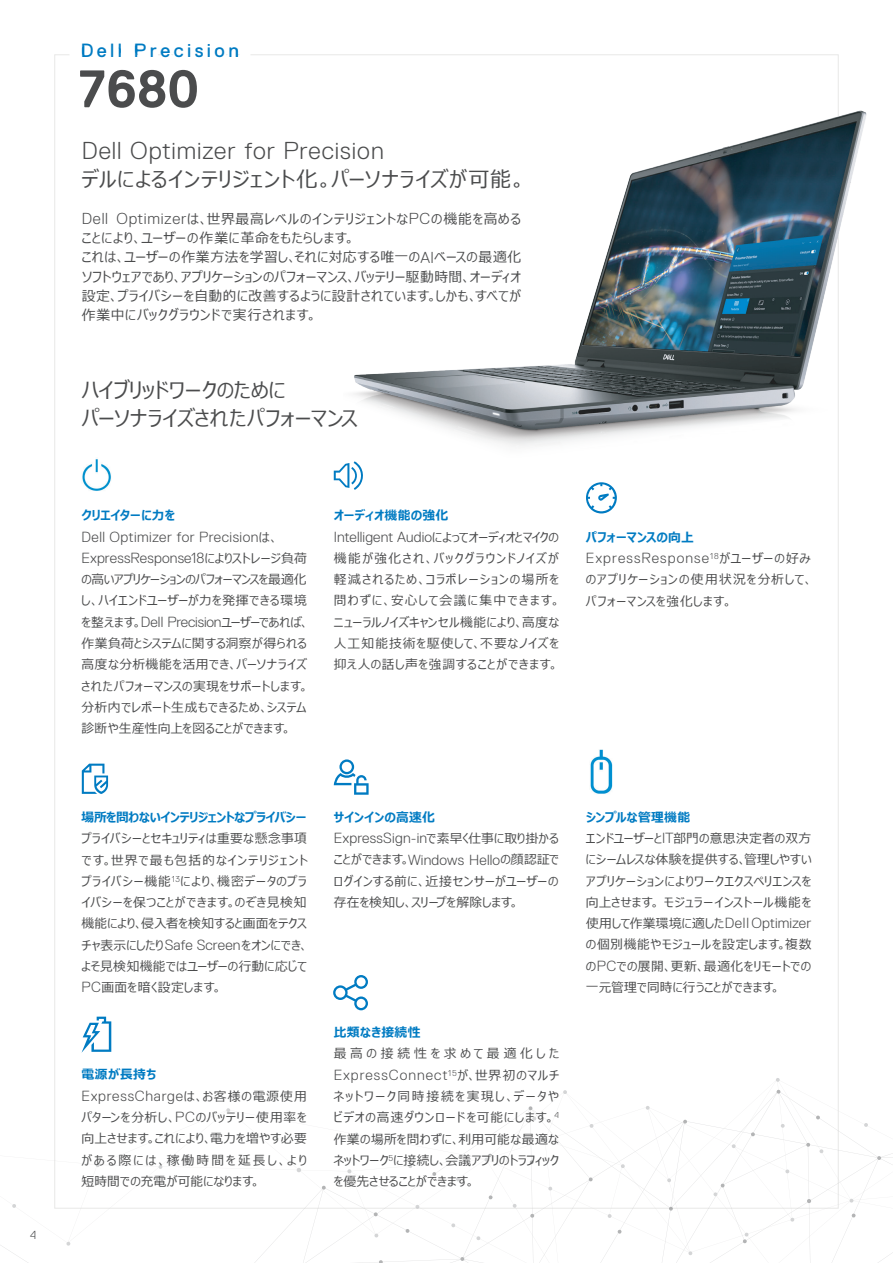
<style>
.page{position:relative;width:893px;height:1263px;background:#fff}
.page>*{position:absolute;margin:0;border:0;box-sizing:border-box;transform-origin:0 0}
.t1{font:700 52.65px "Dell Replica";color:#4b4c4d}
.t2{font:300 24.45px "Dell Replica";letter-spacing:.04em;color:#4b4c4d}
.t3{font:21.3px/27.6px "Meiryo UI";letter-spacing:.015em;color:#4b4c4d}
.t4{font:21.3px "Meiryo UI";letter-spacing:.045em;color:#4b4c4d}
.t5{font:19.2px "Dell Replica";letter-spacing:.18em;color:#007bc2}
.t6{font:300 14.7px/21.3px "Dell Replica";letter-spacing:.03em;color:#4b4c4d}
.t7{font:300 14.7px "Dell Replica";letter-spacing:.005em;color:#4b4c4d}
.t8{font:300 14.7px "Dell Replica";letter-spacing:.01em;color:#4b4c4d}
.t9{font:300 14.7px "Dell Replica";letter-spacing:.075em;color:#4b4c4d}
.t10{font:300 14.7px "Dell Replica";letter-spacing:.07em;color:#4b4c4d}
.t11{font:300 14.7px "Dell Replica";letter-spacing:.05em;color:#4b4c4d}
.t12{font:13.8px/19.2px "Meiryo UI";letter-spacing:.04em;color:#4b4c4d}
.t13{font:12.75px/21.3px "Meiryo UI";letter-spacing:.03em;color:#4b4c4d;text-align:justify}
.t14{font:12.75px/21.3px "Meiryo UI";letter-spacing:.075em;color:#4b4c4d}
.t15{font:700 12.75px "Meiryo UI";letter-spacing:-.005em;color:#007bc2}
.t16{font:12.75px/21.3px "Meiryo UI";letter-spacing:.065em;color:#4b4c4d}
.t17{font:700 12.75px "Meiryo UI";letter-spacing:-.035em;color:#007bc2}
.t18{font:12.75px "Meiryo UI";letter-spacing:.29em;color:#4b4c4d}
.t19{font:700 12.75px "Meiryo UI";letter-spacing:.015em;color:#007bc2}
.t20{font:700 12.75px "Meiryo UI";letter-spacing:.02em;color:#007bc2}
.t21{font:300 11.7px "Dell Replica";color:#4b4c4d}
.s1{font-family:"Dell Replica";font-weight:300;font-size:15.9px}
.s2{font-family:"Meiryo UI";font-weight:400;font-size:12.75px}
.s3{font-family:"Dell Replica";font-weight:300;font-size:14.7px}
.s4{font-weight:700;color:#007bc2}
</style>
<div class="page">
<svg style="left:1px;top:1063px;width:892px;height:200px"></svg>
<svg style="left:751px;top:1132px;width:4px;height:4px"></svg>
<svg style="left:816px;top:1115px;width:4px;height:4px"></svg>
<svg style="left:807px;top:1199px;width:4px;height:4px"></svg>
<svg style="left:806px;top:1143px;width:4px;height:4px"></svg>
<svg style="left:877px;top:1156px;width:4px;height:4px"></svg>
<svg style="left:683px;top:1120px;width:4px;height:3px"></svg>
<svg style="left:776px;top:1090px;width:4px;height:4px"></svg>
<svg style="left:528px;top:1106px;width:4px;height:4px"></svg>
<svg style="left:530px;top:1214px;width:4px;height:4px"></svg>
<svg style="left:374px;top:1212px;width:4px;height:4px"></svg>
<svg style="left:589px;top:1177px;width:4px;height:4px"></svg>
<svg style="left:743px;top:1233px;width:5px;height:10px"></svg>
<svg style="left:322px;top:1186px;width:4px;height:3px"></svg>
<svg style="left:432px;top:1172px;width:4px;height:4px"></svg>
<svg style="left:460px;top:1257px;width:4px;height:4px"></svg>
<svg style="left:379px;top:1260px;width:4px;height:3px"></svg>
<svg style="left:669px;top:1207px;width:4px;height:4px"></svg>
<svg style="left:713px;top:1183px;width:12px;height:13px"></svg>
<svg style="left:852px;top:1213px;width:4px;height:4px"></svg>
<svg style="left:618px;top:1230px;width:4px;height:4px"></svg>
<svg style="left:489px;top:1195px;width:4px;height:4px"></svg>
<svg style="left:530px;top:1160px;width:4px;height:4px"></svg>
<svg style="left:406px;top:1229px;width:4px;height:4px"></svg>
<img style="left:354px;top:62px;width:513px;height:415px">
<svg style="left:334px;top:461px;width:31px;height:29px"></svg>
<svg style="left:82px;top:1017px;width:29px;height:35px"></svg>
<img style="left:82px;top:459px;width:29px;height:32px">
<svg style="left:82px;top:764px;width:26px;height:30px"></svg>
<svg style="left:334px;top:759px;width:35px;height:36px"></svg>
<svg style="left:333px;top:975px;width:35px;height:35px"></svg>
<img style="left:590px;top:750px;width:22px;height:44px">
<svg style="left:586px;top:482px;width:31px;height:31px"></svg>
<p class="t21" style="left:30px;top:1228px;width:8px">4</p>
<h3 class="t5" style="left:81px;top:40px;width:159px">Dell Precision</h3>
<h1 class="t1" style="left:78px;top:60px;width:123px">7680</h1>
<h2 class="t2" style="left:82px;top:137px;width:303px">Dell Optimizer for Precision</h2>
<h3 class="t4" style="left:82px;top:164px;width:446px">デルによるインテリジェント化。パーソナライズが可能。</h3>
<p class="t12" style="left:82px;top:210px;width:441px"><span class="s1">Dell Optimizer</span>は、世界最高レベルのインテリジェントな<span class="s1">PC</span>の機能を高めることにより、ユーザーの作業に革命をもたらします。<br>これは、ユーザーの作業方法を学習し、それに対応する唯一の<span class="s1">AI</span>ベースの最適化ソフトウェアであり、アプリケーションのパフォーマンス、バッテリー駆動時間、オーディオ設定、プライバシーを自動的に改善するように設計されています。しかも、すべてが作業中にバックグラウンドで実行されます。</p>
<h3 class="t3" style="left:82px;top:378px;width:277px">ハイブリッドワークのために<br>パーソナライズされたパフォーマンス</h3>
<p class="t15" style="left:82px;top:507px;width:95px">クリエイターに力を</p>
<p class="t6" style="left:82px;top:526px;width:227px">Dell Optimizer for Precision<span class="s2">は、<br></span>ExpressResponse18<span class="s2">によりストレージ負荷</span></p>
<p class="t13" style="left:82px;top:570px;width:229px;text-align:left">の高いアプリケーションのパフォーマンスを最適化し、ハイエンドユーザーが力を発揮できる環境を整えます。<span class="s3">Dell Precision</span>ユーザーであれば、作業負荷とシステムに関する洞察が得られる高度な分析機能を活用でき、パーソナライズされたパフォーマンスの実現をサポートします。分析内でレポート生成もできるため、システム診断や生産性向上を図ることができます。</p>
<p class="t19" style="left:334px;top:507px;width:116px">オーディオ機能の強化</p>
<p class="t7" style="left:334px;top:529px;width:227px">Intelligent Audio<span class="s2">によってオーディオとマイクの</span></p>
<p class="t14" style="left:334px;top:548px;width:228px">機能が強化され、バックグラウンドノイズが軽減されるため、コラボレーションの場所を問わずに、安心して会議に集中できます。ニューラルノイズキャンセル機能により、高度な人工知能技術を駆使して、不要なノイズを抑え人の話し声を強調することができます。</p>
<p class="t15" style="left:586px;top:528px;width:109px">パフォーマンスの向上</p>
<p class="t9" style="left:586px;top:550px;width:226px">ExpressResponse<sup>18</sup><span class="s2">がユーザーの好み</span></p>
<p class="t16" style="left:586px;top:570px;width:228px">のアプリケーションの使用状況を分析して、パフォーマンスを強化します。</p>
<p class="t17" style="left:82px;top:808px;width:227px">場所を問わないインテリジェントなプライバシー</p>
<p class="t13" style="left:82px;top:829px;width:229px;text-align:left">プライバシーとセキュリティは重要な懸念事項です。世界で最も包括的なインテリジェントプライバシー機能<sup>13</sup>により、機密データのプライバシーを保つことができます。のぞき見検知機能により、侵入者を検知すると画面をテクスチャ表示にしたり<span class="s3">Safe Screen</span>をオンにでき、よそ見検知機能ではユーザーの行動に応じて<br><span class="s3">PC</span>画面を暗く設定します。</p>
<p class="t15" style="left:82px;top:1066px;width:77px">電源が長持ち</p>
<p class="t11" style="left:82px;top:1088px;width:227px">ExpressCharge<span class="s2">は、お客様の電源使用</span></p>
<p class="t13" style="left:82px;top:1107px;width:227px">パターンを分析し、<span class="s3">PC</span>のバッテリー使用率を向上させます。これにより、電力を増やす必要がある際には、稼働時間を延長し、より短時間での充電が可能になります。</p>
<p class="t15" style="left:334px;top:808px;width:103px">サインインの高速化</p>
<p class="t6" style="left:334px;top:828px;width:227px">ExpressSign-in<span class="s2">で素早く仕事に取り掛かる</span></p>
<p class="t13" style="left:334px;top:850px;width:227px">ことができます。<span class="s3">Windows Hello</span>の顔認証でログインする前に、近接センサーがユーザーの存在を検知し、スリープを解除します。</p>
<p class="t20" style="left:334px;top:1023px;width:88px">比類なき接続性</p>
<p class="t18" style="left:334px;top:1045px;width:227px">最高の接続性を求めて最適化した</p>
<p class="t10" style="left:334px;top:1067px;width:227px">ExpressConnect<sup>15</sup><span class="s2">が、世界初のマルチ</span></p>
<p class="t13" style="left:334px;top:1086px;width:227px">ネットワーク同時接続を実現し、データやビデオの高速ダウンロードを可能にします。<sup>4</sup>作業の場所を問わずに、利用可能な最適なネットワーク<sup>5</sup>に接続し、会議アプリのトラフィックを優先させることができます。</p>
<p class="t13" style="left:586px;top:807px;width:227px;text-align:left"><span class="s4">シンプルな管理機能<br></span>エンドユーザーと<span class="s3">IT</span>部門の意思決定者の双方にシームレスな体験を提供する、管理しやすいアプリケーションによりワークエクスペリエンスを向上させます。モジュラーインストール機能を</p>
<p class="t8" style="left:586px;top:915px;width:227px"><span class="s2">使用して作業環境に適した</span>Dell Optimizer</p>
<p class="t13" style="left:586px;top:935px;width:227px">の個別機能やモジュールを設定します。複数の<span class="s3">PC</span>での展開、更新、最適化をリモートでの一元管理で同時に行うことができます。</p>
</div>
